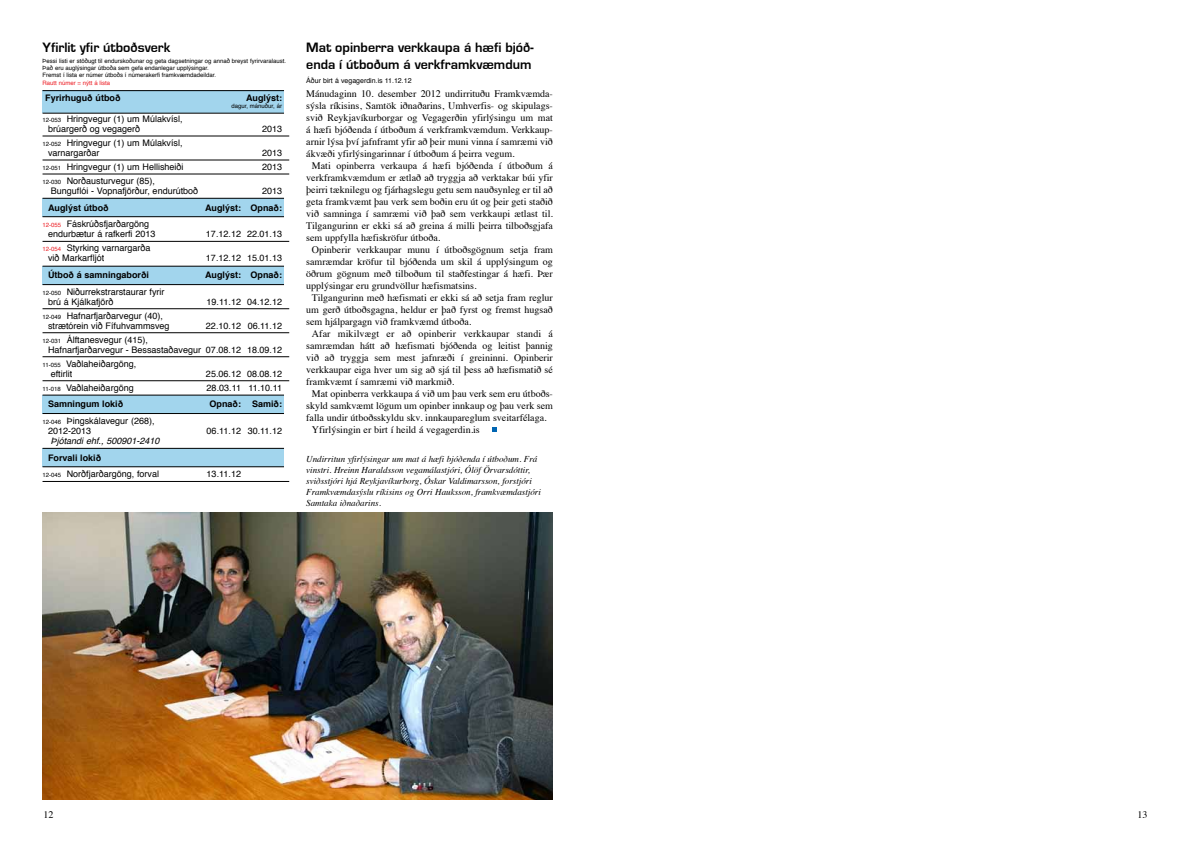
<style>
.page{position:relative;width:1191px;height:842px;background:#fff}
.page>*{position:absolute;margin:0;border:0;box-sizing:border-box;transform-origin:0 0}
.t1{font:700 14px/16.8px "Eurostile";color:#000}
.t2{font:10px "Times";color:#000}
.t3{font:9px/10px "Helvetica";color:#000}
.t4{font:italic 9px/11px "Times";color:#000}
.t5{font:700 9px "Helvetica";color:#000}
.t6{font:italic 9px "Helvetica";color:#000}
.t7{font:9px "Helvetica";letter-spacing:-.035em;color:#000}
.t8{font:7px "Helvetica";color:#000}
.t9{font:6px/7.2px "Helvetica";color:#000}
.t10{font:6px "Helvetica";color:#ed1d24}
.s1{font-size:6px}
.s2{font-size:6px;color:#ed1d24}
.s3{font-weight:700}
</style>
<div class="page">
<div style="left:43px;top:448px;width:241px;height:19px;background:#a2d5ed"></div>
<hr style="left:43px;top:448px;width:241px;height:1px;background:#000">
<hr style="left:43px;top:467px;width:241px;height:1px;background:#000">
<div style="left:43px;top:395px;width:241px;height:18px;background:#a2d5ed"></div>
<hr style="left:43px;top:395px;width:241px;height:1px;background:#000">
<hr style="left:43px;top:413px;width:241px;height:1px;background:#000">
<div style="left:43px;top:198px;width:241px;height:19px;background:#a2d5ed"></div>
<hr style="left:43px;top:198px;width:241px;height:1px;background:#000">
<hr style="left:43px;top:217px;width:241px;height:1px;background:#000">
<div style="left:43px;top:266px;width:241px;height:19px;background:#a2d5ed"></div>
<hr style="left:43px;top:266px;width:241px;height:1px;background:#000">
<hr style="left:43px;top:284px;width:241px;height:1px;background:#000">
<div style="left:43px;top:91px;width:241px;height:22px;background:#a2d5ed"></div>
<hr style="left:43px;top:90px;width:241px;height:1px;background:#000">
<hr style="left:43px;top:113px;width:241px;height:1px;background:#000">
<hr style="left:43px;top:136px;width:246px;height:1px;background:#000">
<hr style="left:43px;top:160px;width:246px;height:1px;background:#000">
<hr style="left:43px;top:174px;width:246px;height:1px;background:#000">
<hr style="left:43px;top:241px;width:246px;height:1px;background:#000">
<hr style="left:43px;top:309px;width:246px;height:1px;background:#000">
<hr style="left:43px;top:333px;width:246px;height:1px;background:#000">
<hr style="left:43px;top:357px;width:246px;height:1px;background:#000">
<hr style="left:43px;top:381px;width:246px;height:1px;background:#000">
<hr style="left:43px;top:481px;width:246px;height:1px;background:#000">
<img style="left:43px;top:512px;width:510px;height:287px">
<svg style="left:492px;top:428px;width:5px;height:4px"></svg>
<h1 class="t1" style="left:43px;top:39px;width:130px">Yfirlit yfir útboðsverk</h1>
<p class="t9" style="left:43px;top:58px;width:245px">Þessi listi er stöðugt til endurskoðunar og geta dagsetningar og annað breyst fyrirvaralaust.<br>Það eru auglýsingar útboða sem gefa endanlegar upplýsingar.<br>Fremst í lista er númer útboðs í númerakerfi framkvæmdadeildar.</p>
<p class="t10" style="left:43px;top:78px;width:69px">Rautt númer = nýtt á lista</p>
<p class="t5" style="left:45px;top:91px;width:77px">Fyrirhuguð útboð</p>
<p class="t5" style="left:246px;top:91px;width:37px">Auglýst:</p>
<p class="t9" style="left:231px;top:103px;width:52px">dagur, mánuður, ár</p>
<p class="t3" style="left:48px;top:114px;width:136px;text-indent:-6px"><span class="s1">12-053</span> Hringvegur (1) um Múlakvísl, brúargerð og vegagerð</p>
<p class="t3" style="left:262px;top:124px;width:22px">2013</p>
<p class="t3" style="left:48px;top:138px;width:136px;text-indent:-6px"><span class="s1">12-052</span> Hringvegur (1) um Múlakvísl, varnargarðar</p>
<p class="t3" style="left:262px;top:148px;width:22px">2013</p>
<p class="t3" style="left:43px;top:162px;width:142px"><span class="s1">12-051</span> Hringvegur (1) um Hellisheiði</p>
<p class="t3" style="left:262px;top:162px;width:22px">2013</p>
<p class="t3" style="left:51px;top:176px;width:149px;text-indent:-8px"><span class="s1">12-030</span> Norðausturvegur (85),<br>Bunguflói - Vopnafjörður, endurútboð</p>
<p class="t3" style="left:262px;top:186px;width:22px">2013</p>
<p class="t5" style="left:48px;top:200px;width:62px">Auglýst útboð</p>
<p class="t5" style="left:205px;top:200px;width:79px">Auglýst: Opnað:</p>
<p class="t3" style="left:48px;top:219px;width:109px;text-indent:-6px"><span class="s2">12-055</span> Fáskrúðsfjarðargöng endurbætur á rafkerfi 2013</p>
<p class="t3" style="left:206px;top:229px;width:78px">17.12.12 22.01.13</p>
<p class="t3" style="left:48px;top:243px;width:104px;text-indent:-6px"><span class="s2">12-054</span> Styrking varnargarða við Markarfljót</p>
<p class="t3" style="left:206px;top:253px;width:78px">17.12.12 15.01.13</p>
<p class="t5" style="left:48px;top:268px;width:103px">Útboð á samningaborði</p>
<p class="t5" style="left:205px;top:268px;width:79px">Auglýst: Opnað:</p>
<p class="t3" style="left:48px;top:287px;width:118px;text-indent:-6px"><span class="s1">12-050</span> Niðurrekstrarstaurar fyrir brú á Kjálkafjörð</p>
<p class="t3" style="left:207px;top:297px;width:77px">19.11.12 04.12.12</p>
<p class="t3" style="left:48px;top:311px;width:123px;text-indent:-6px"><span class="s1">12-049</span> Hafnarfjarðarvegur (40), strætórein við Fífuhvammsveg</p>
<p class="t3" style="left:206px;top:321px;width:78px">22.10.12 06.11.12</p>
<p class="t3" style="left:48px;top:335px;width:236px;text-indent:-6px"><span class="s1">12-031</span> Álftanesvegur (415),<br>Hafnarfjarðarvegur - Bessastaðavegur 07.08.12 18.09.12</p>
<p class="t3" style="left:51px;top:359px;width:87px;text-indent:-8px"><span class="s1">11-055</span> Vaðlaheiðargöng, eftirlit</p>
<p class="t3" style="left:206px;top:369px;width:78px">25.06.12 08.08.12</p>
<p class="t3" style="left:43px;top:383px;width:93px"><span class="s1">11-018</span> Vaðlaheiðargöng</p>
<p class="t7" style="left:207px;top:380px;width:77px">28.03.11 11.10.11</p>
<p class="t5" style="left:48px;top:397px;width:77px">Samningum lokið</p>
<p class="t5" style="left:209px;top:397px;width:74px">Opnað: Samið:</p>
<p class="t3" style="left:48px;top:416px;width:108px;text-indent:-6px"><span class="s1">12-046</span> Þingskálavegur (268),<br>2012-2013</p>
<p class="t3" style="left:207px;top:426px;width:77px">06.11.12 30.11.12</p>
<p class="t6" style="left:51px;top:434px;width:110px">Þjótandi ehf., 500901-2410</p>
<p class="t3" style="left:43px;top:450px;width:118px;line-height:16.5px;text-indent:6px"><span class="s3">Forvali lokið<br></span><span class="s1">12-045</span> Norðfjarðargöng, forval</p>
<p class="t3" style="left:207px;top:469px;width:36px">13.11.12</p>
<h1 class="t1" style="left:306px;top:39px;width:229px">Mat opinberra verkkaupa á hæfi bjóð&shy;enda í útboðum á verkframkvæmdum</h1>
<p class="t8" style="left:306px;top:75px;width:107px">Áður birt á vegagerdin.is 11.12.12</p>
<p class="t2" style="left:306px;top:84px;width:247px">Mánudaginn 10. desember 2012 undirrituðu Framkvæmda-</p>
<p class="t2" style="left:306px;top:96px;width:247px">sýsla ríkisins, Samtök iðnaðarins, Umhverfis- og skipulags-</p>
<p class="t2" style="left:306px;top:108px;width:248px">svið Reykjavíkurborgar og Vegagerðin yfirlýsingu um mat</p>
<p class="t2" style="left:306px;top:120px;width:247px">á hæfi bjóðenda í útboðum á verkframkvæmdum. Verkkaup-</p>
<p class="t2" style="left:306px;top:132px;width:248px">arnir lýsa því jafnframt yfir að þeir muni vinna í samræmi við</p>
<p class="t2" style="left:306px;top:144px;width:210px">ákvæði yfirlýsingarinnar í útboðum á þeirra vegum.</p>
<p class="t2" style="left:312px;top:156px;width:242px">Mati opinberra verkaupa á hæfi bjóðenda í útboðum á</p>
<p class="t2" style="left:306px;top:168px;width:248px">verkframkvæmdum er ætlað að tryggja að verktakar búi yfir</p>
<p class="t2" style="left:306px;top:180px;width:248px">þeirri tæknilegu og fjárhagslegu getu sem nauðsynleg er til að</p>
<p class="t2" style="left:306px;top:192px;width:248px">geta framkvæmt þau verk sem boðin eru út og þeir geti staðið</p>
<p class="t2" style="left:306px;top:204px;width:248px">við samninga í samræmi við það sem verkkaupi ætlast til.</p>
<p class="t2" style="left:306px;top:216px;width:248px">Tilgangurinn er ekki sá að greina á milli þeirra tilboðsgjafa</p>
<p class="t2" style="left:306px;top:228px;width:136px">sem uppfylla hæfiskröfur útboða.</p>
<p class="t2" style="left:312px;top:240px;width:242px">Opinberir verkkaupar munu í útboðsgögnum setja fram</p>
<p class="t2" style="left:306px;top:252px;width:248px">samræmdar kröfur til bjóðenda um skil á upplýsingum og</p>
<p class="t2" style="left:306px;top:264px;width:248px">öðrum gögnum með tilboðum til staðfestingar á hæfi. Þær</p>
<p class="t2" style="left:306px;top:276px;width:172px">upplýsingar eru grundvöllur hæfismatsins.</p>
<p class="t2" style="left:312px;top:288px;width:242px">Tilgangurinn með hæfismati er ekki sá að setja fram reglur</p>
<p class="t2" style="left:306px;top:300px;width:248px">um gerð útboðsgagna, heldur er það fyrst og fremst hugsað</p>
<p class="t2" style="left:306px;top:312px;width:166px">sem hjálpargagn við framkvæmd útboða.</p>
<p class="t2" style="left:312px;top:324px;width:242px">Afar mikilvægt er að opinberir verkkaupar standi á</p>
<p class="t2" style="left:306px;top:336px;width:248px">samræmdan hátt að hæfismati bjóðenda og leitist þannig</p>
<p class="t2" style="left:306px;top:348px;width:248px">við að tryggja sem mest jafnræði í greininni. Opinberir</p>
<p class="t2" style="left:306px;top:360px;width:248px">verkkaupar eiga hver um sig að sjá til þess að hæfismatið sé</p>
<p class="t2" style="left:306px;top:372px;width:149px">framkvæmt í samræmi við markmið.</p>
<p class="t2" style="left:312px;top:384px;width:242px">Mat opinberra verkkaupa á við um þau verk sem eru útboðs-</p>
<p class="t2" style="left:306px;top:396px;width:248px">skyld samkvæmt lögum um opinber innkaup og þau verk sem</p>
<p class="t2" style="left:306px;top:408px;width:242px">falla undir útboðsskyldu skv. innkaupareglum sveitarfélaga.</p>
<p class="t2" style="left:312px;top:420px;width:169px">Yfirlýsingin er birt í heild á vegagerdin.is</p>
<p class="t4" style="left:306px;top:453px;width:236px">Undirritun yfirlýsingar um mat á hæfi bjóðenda í útboðum. Frá vinstri. Hreinn Haraldsson vegamálastjóri, Ólöf Örvarsdóttir, sviðsstjóri hjá Reykjavíkurborg, Óskar Valdimarsson, forstjóri Framkvæmdasýslu ríkisins og Orri Hauksson, framkvæmdastjóri Samtaka iðnaðarins.</p>
<p class="t2" style="left:44px;top:805px;width:11px">12</p>
<p class="t2" style="left:1137px;top:805px;width:11px">13</p>
</div>
